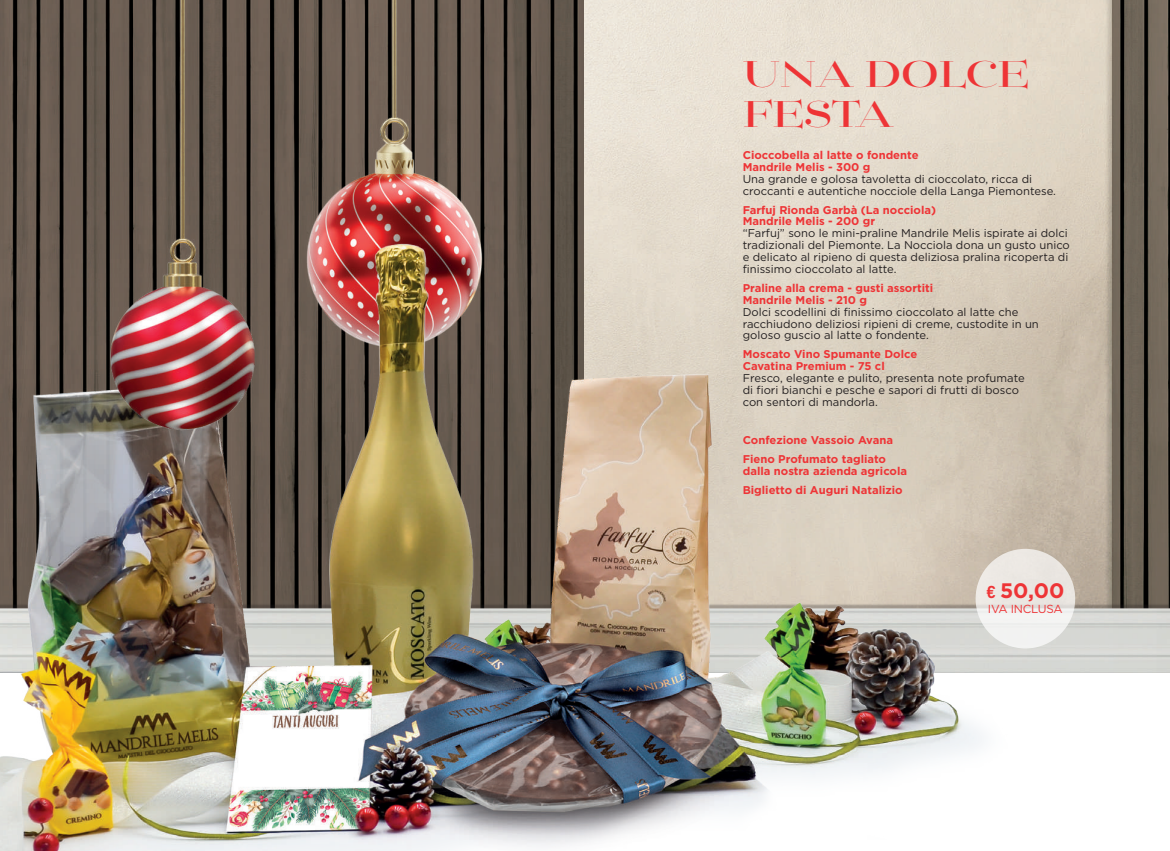
<style>
.page{position:relative;width:1170px;height:851px;background:#fff}
.page>*{position:absolute;margin:0;border:0;box-sizing:border-box;transform-origin:0 0}
.t1{font:37.5px/40px "Mittwoch Nor Bol";color:#ee3436}
.t2{font:700 21px "Gotham";color:#ee3436}
.t3{font:11.62px "Gotham";letter-spacing:-.02em;color:#ee3436}
.t4{font:11.25px/11.9px "Gotham";color:#231f20}
.t5{font:700 11.25px/11.9px "Gotham";color:#ee3436}
.s1{font-family:"D DIN Bold";font-weight:400;font-size:17.5px}
</style>
<div class="page">
<img style="left:0;top:0;width:1169px;height:850px">
<svg style="left:975px;top:548px;width:100px;height:100px;fill:#ece8e4"></svg>
<img style="left:28px;top:0;width:310px;height:446px">
<h1 class="t1" style="left:742px;top:55px;width:288px">UNA DOLCE<br>FESTA</h1>
<p class="t5" style="left:742px;top:149px;width:177px">Cioccobella al latte o fondente<br>Mandrile Melis - 300 g</p>
<p class="t4" style="left:742px;top:172px;width:315px">Una grande e golosa tavoletta di cioccolato, ricca di croccanti e autentiche nocciole della Langa Piemontese.</p>
<p class="t5" style="left:742px;top:203px;width:195px">Farfuj Rionda Garbà (La nocciola)<br>Mandrile Melis - 200 gr</p>
<p class="t4" style="left:742px;top:227px;width:328px">“Farfuj” sono le mini-praline Mandrile Melis ispirate ai dolci tradizionali del Piemonte. La Nocciola dona un gusto unico e delicato al ripieno di questa deliziosa pralina ricoperta di finissimo cioccolato al latte.</p>
<p class="t5" style="left:742px;top:282px;width:192px">Praline alla crema - gusti assortiti<br>Mandrile Melis - 210 g</p>
<p class="t4" style="left:742px;top:305px;width:297px">Dolci scodellini di finissimo cioccolato al latte che racchiudono deliziosi ripieni di creme, custodite in un goloso guscio al latte o fondente.</p>
<p class="t5" style="left:742px;top:348px;width:176px">Moscato Vino Spumante Dolce<br>Cavatina Premium - 75 cl</p>
<p class="t4" style="left:742px;top:372px;width:283px">Fresco, elegante e pulito, presenta note profumate di fiori bianchi e pesche e sapori di frutti di bosco con sentori di mandorla.</p>
<p class="t5" style="left:742px;top:430px;width:152px;line-height:19px">Confezione Vassoio Avana<br>Fieno Profumato tagliato</p>
<p class="t5" style="left:742px;top:461px;width:166px;line-height:19px">dalla nostra azienda agricola<br>Biglietto di Auguri Natalizio</p>
<h2 class="t2" style="left:986px;top:578px;width:79px"><span class="s1">€</span> 50,00</h2>
<p class="t3" style="left:987px;top:602px;width:76px">IVA INCLUSA</p>
</div>
